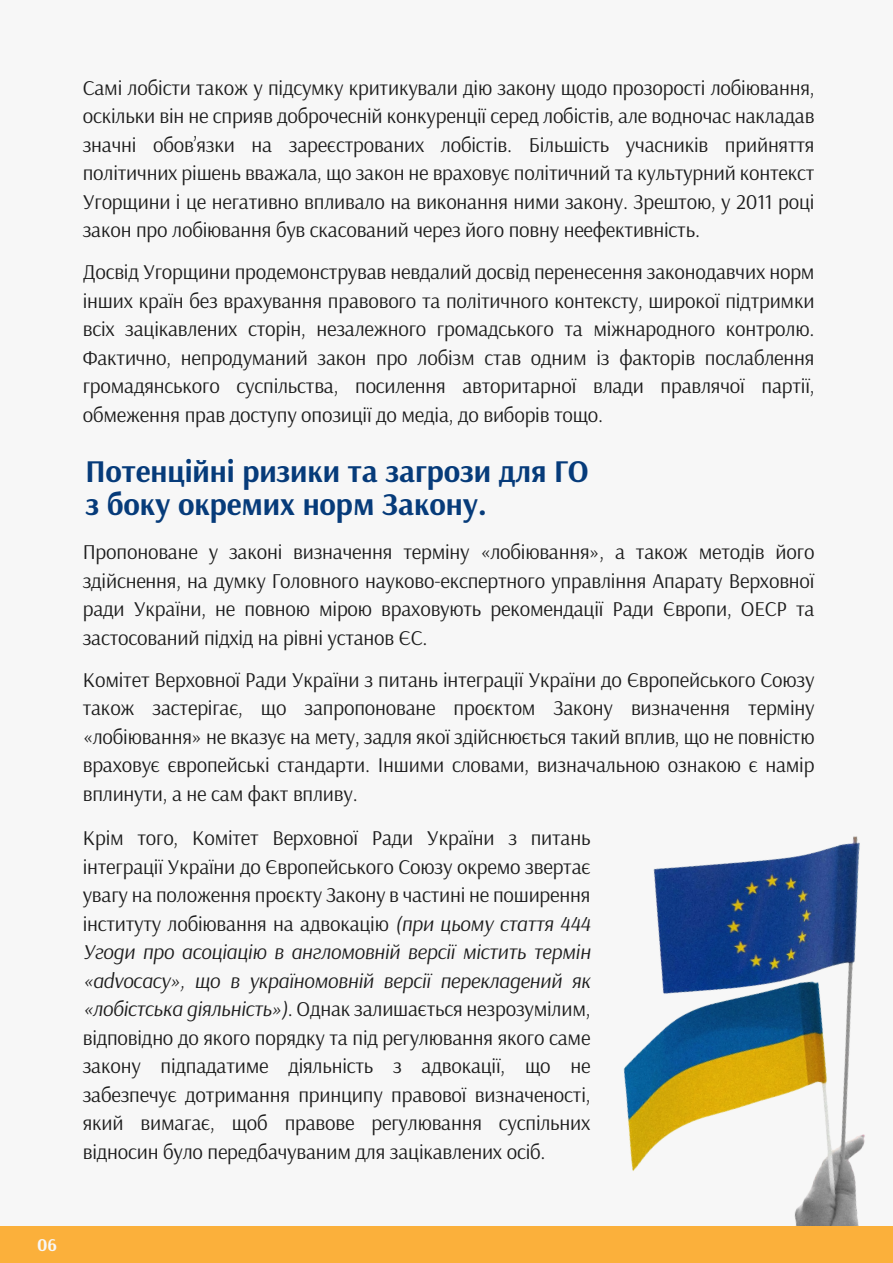
<style>
.page{position:relative;width:893px;height:1263px;background:#f7f7f7}
.page>*{position:absolute;margin:0;border:0;box-sizing:border-box;transform-origin:0 0}
.t1{font:700 31.5px/33px "Arsenal";letter-spacing:-.005em;color:#063b7a}
.t2{font:21px/28.5px "Arsenal";letter-spacing:-.01em;color:#1c1c1c;text-align:justify}
.t3{font:700 18px "Arsenal";color:#f7f7f7}
.s1{font-style:italic}
</style>
<div class="page">
<img style="left:623px;top:836px;width:242px;height:390px">
<div style="left:0;top:1226px;width:893px;height:37px;background:#fbb03b"></div>
<p class="t2" style="left:83px;top:73px;width:733px">Самі лобісти також у підсумку критикували дію закону щодо прозорості лобіювання, оскільки він не сприяв доброчесній конкуренції серед лобістів, але водночас накладав значні обов’язки на зареєстрованих лобістів. Більшість учасників прийняття політичних рішень вважала, що закон не враховує політичний та культурний контекст Угорщини і це негативно впливало на виконання ними закону. Зрештою, у 2011 році закон про лобіювання був скасований через його повну неефективність.</p>
<p class="t2" style="left:83px;top:257px;width:733px">Досвід Угорщини продемонстрував невдалий досвід перенесення законодавчих норм інших країн без врахування правового та політичного контексту, широкої підтримки всіх зацікавлених сторін, незалежного громадського та міжнародного контролю.<br>Фактично, непродуманий закон про лобізм став одним із факторів послаблення громадянського суспільства, посилення авторитарної влади правлячої партії, обмеження прав доступу опозиції до медіа, до виборів тощо.</p>
<h1 class="t1" style="left:86px;top:454px;width:505px">Потенційні ризики та загрози для ГО з боку окремих норм Закону.</h1>
<p class="t2" style="left:83px;top:537px;width:733px">Пропоноване у законі визначення терміну «лобіювання», а також методів його здійснення, на думку Головного науково-експертного управління Апарату Верховної ради України, не повною мірою враховують рекомендації Ради Європи, ОЕСР та застосований підхід на рівні установ ЄС.</p>
<p class="t2" style="left:83px;top:665px;width:733px">Комітет Верховної Ради України з питань інтеграції України до Європейського Союзу також застерігає, що запропоноване проєктом Закону визначення терміну «лобіювання» не вказує на мету, задля якої здійснюється такий вплив, що не повністю враховує європейські стандарти. Іншими словами, визначальною ознакою є намір вплинути, а не сам факт впливу.</p>
<p class="t2" style="left:83px;top:823px;width:509px">Крім того, Комітет Верховної Ради України з питань інтеграції України до Європейського Союзу окремо звертає увагу на положення проєкту Закону в частині не поширення інституту лобіювання на адвокацію <span class="s1">(при цьому стаття 444<br>Угоди про асоціацію в англомовній версії містить термін «advocacy», що в україномовній версії перекладений як «лобістська діяльність»)</span>. Однак залишається незрозумілим, відповідно до якого порядку та під регулювання якого саме закону підпадатиме діяльність з адвокації, що не забезпечує дотримання принципу правової визначеності, який вимагає, щоб правове регулювання суспільних відносин було передбачуваним для зацікавлених осіб.</p>
<p class="t3" style="left:37px;top:1232px;width:21px">06</p>
</div>
